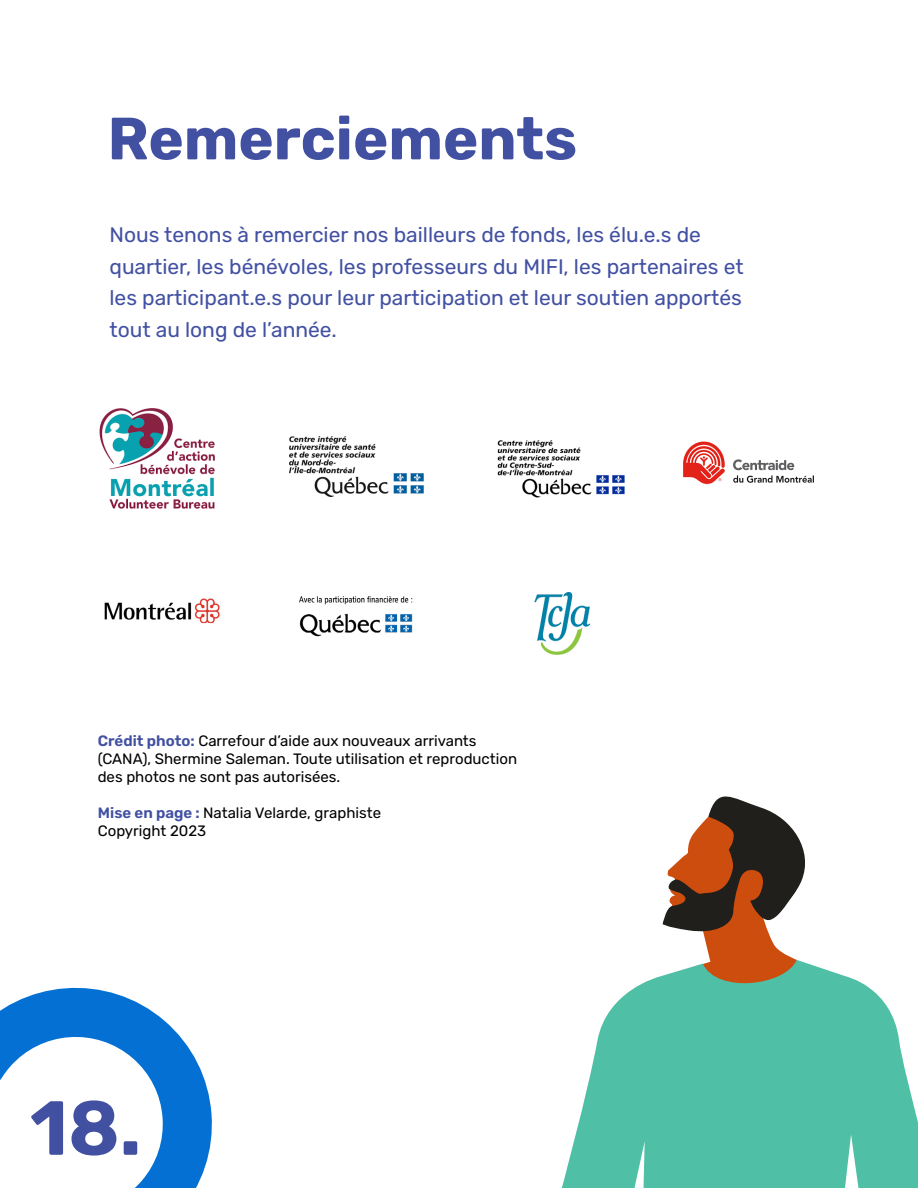
<style>
.page{position:relative;width:918px;height:1188px;background:#fff}
.page>*{position:absolute;margin:0;border:0;box-sizing:border-box;transform-origin:0 0}
.t1{font:700 76.5px "Rubik";color:#4250a2}
.t2{font:700 59.55px "Rubik";color:#4250a2}
.t3{font:21px/31.5px "Rubik";color:#4250a2}
.t4{font:15px/18px "Rubik";color:#000}
.s1{font-weight:600;color:#4250a2}
</style>
<div class="page">
<img style="left:99px;top:408px;width:116px;height:101px">
<img style="left:104px;top:598px;width:116px;height:26px">
<img style="left:289px;top:437px;width:134px;height:60px">
<img style="left:299px;top:596px;width:114px;height:41px">
<img style="left:497px;top:440px;width:128px;height:58px">
<img style="left:534px;top:592px;width:57px;height:63px">
<img style="left:683px;top:441px;width:131px;height:44px">
<svg style="left:0;top:987px;width:212px;height:201px"></svg>
<svg style="left:561px;top:965px;width:357px;height:223px;fill:#4fbfa6"></svg>
<svg style="left:663px;top:796px;width:151px;height:231px"></svg>
<h2 class="t2" style="left:108px;top:105px;width:471px">Remerciements</h2>
<p class="t3" style="left:110px;top:220px;width:636px">Nous tenons à remercier nos bailleurs de fonds, les élu.e.s de quartier, les bénévoles, les professeurs du MIFI, les partenaires et les participant.e.s pour leur participation et leur soutien apportés tout au long de l’année.</p>
<p class="t4" style="left:98px;top:732px;width:421px"><span class="s1">Crédit photo:</span> Carrefour d’aide aux nouveaux arrivants (CANA), Shermine Saleman. Toute utilisation et reproduction des photos ne sont pas autorisées.</p>
<p class="t4" style="left:98px;top:804px;width:285px"><span class="s1">Mise en page :</span> Natalia Velarde, graphiste<br>Copyright 2023</p>
<h1 class="t1" style="left:30px;top:1086px;width:113px">18.</h1>
</div>
